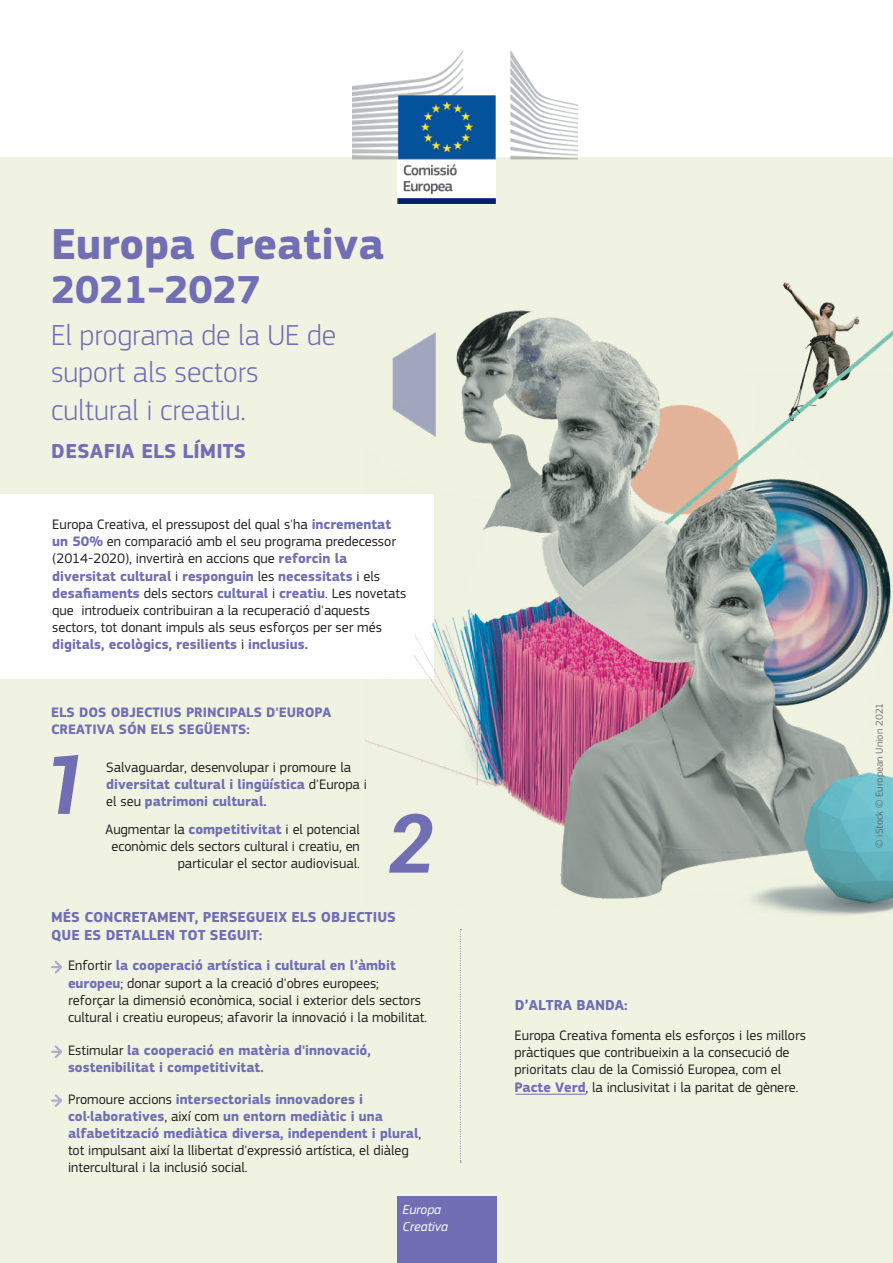
<style>
.page{position:relative;width:893px;height:1263px;background:#fff}
.page>*{position:absolute;margin:0;border:0;box-sizing:border-box;transform-origin:0 0}
.t1{font:italic 700 81.75px "Roboto";color:#716eb3}
.t2{font:700 45px "EC Square Sans Pro";color:#716eb3}
.t3{font:700 40.5px "EC Square Sans Pro";color:#716eb3}
.t4{font:300 30px/37.5px "EC Square Sans Pro";color:#716eb3}
.t5{font:700 21px "EC Square Sans Pro";color:#716eb3}
.t6{font:700 15px/18px "EC Square Sans Pro";color:#716eb3}
.t7{font:14.25px/17.1px "EC Square Sans Pro";color:#231f20}
.t8{font:700 14.25px/17.1px "EC Square Sans Pro";color:#716eb3}
.t9{font:italic 13.5px/16.2px "EC Square Sans Pro";color:#fff}
.t10{font:10.5px "EC Square Sans Pro";color:#57585a}
.s1{font-weight:700;color:#716eb3}
.s2{font-weight:400;color:#231f20}
</style>
<div class="page">
<div style="left:0;top:157px;width:893px;height:1106px;background:#f0f3e2"></div>
<div style="left:0;top:494px;width:434px;height:185px;background:#fff"></div>
<img style="left:366px;top:282px;width:527px;height:633px">
<div style="left:397px;top:1196px;width:99px;height:67px;background:#716eb3"></div>
<div style="left:341px;top:36px;width:247px;height:178px;background:linear-gradient(to bottom,#fff,#f1f3e3)"></div>
<svg style="left:51px;top:960px;width:11px;height:14px"></svg>
<svg style="left:51px;top:1045px;width:11px;height:13px"></svg>
<svg style="left:51px;top:1094px;width:11px;height:13px"></svg>
<svg style="left:460px;top:929px;width:1px;height:234px"></svg>
<img style="left:352px;top:51px;width:226px;height:152px">
<hr style="left:516px;top:1094px;width:70px;height:1px;background:#716eb3">
<h2 class="t2" style="left:51px;top:217px;width:335px">Europa Creativa</h2>
<h3 class="t3" style="left:51px;top:265px;width:212px">2021-2027</h3>
<h3 class="t4" style="left:51px;top:316px;width:287px">El programa de la UE de suport als sectors cultural i creatiu.</h3>
<h3 class="t5" style="left:51px;top:439px;width:196px">DESAFIA ELS LÍMITS</h3>
<p class="t7" style="left:52px;top:516px;width:355px">Europa Creativa, el pressupost del qual s'ha <span class="s1">incrementat un 50%</span> en comparació amb el seu programa predecessor (2014-2020), invertirà en accions que <span class="s1">reforcin la diversitat cultural</span> i <span class="s1">responguin</span> les <span class="s1">necessitats</span> i els <span class="s1">desafiaments</span> dels sectors <span class="s1">cultural</span> i <span class="s1">creatiu</span>. Les novetats que introdueix contribuiran a la recuperació d'aquests sectors, tot donant impuls als seus esforços per ser més <span class="s1">digitals, ecològics, resilients</span> i <span class="s1">inclusius.</span></p>
<p class="t8" style="left:51px;top:704px;width:282px">ELS DOS OBJECTIUS PRINCIPALS D'EUROPA<br>CREATIVA SÓN ELS SEGÜENTS:</p>
<h1 class="t1" style="left:41px;top:727px;width:48px">1</h1>
<p class="t7" style="left:106px;top:759px;width:262px">Salvaguardar, desenvolupar i promoure la <span class="s1">diversitat cultural i lingüística</span> d'Europa i el seu <span class="s1">patrimoni cultural.</span></p>
<h1 class="t1" style="left:387px;top:786px;width:48px">2</h1>
<p class="t7" style="left:106px;top:821px;width:256px;text-align:right">Augmentar la <span class="s1">competitivitat</span> i el potencial econòmic dels sectors cultural i creatiu, en particular el sector audiovisual.</p>
<p class="t6" style="left:51px;top:908px;width:346px">MÉS CONCRETAMENT, PERSEGUEIX ELS OBJECTIUS<br>QUE ES DETALLEN TOT SEGUIT:</p>
<p class="t7" style="left:68px;top:957px;width:360px">Enfortir <span class="s1">la cooperació artística i cultural en l’àmbit europeu</span>; donar suport a la creació d'obres europees; reforçar la dimensió econòmica, social i exterior dels sectors cultural i creatiu europeus; afavorir la innovació i la mobilitat.</p>
<p class="t8" style="left:68px;top:1042px;width:304px"><span class="s2">Estimular</span> la cooperació en matèria d'innovació, sostenibilitat i competitivitat.</p>
<p class="t7" style="left:68px;top:1091px;width:355px">Promoure accions <span class="s1">intersectorials innovadores i col·laboratives</span>, així com <span class="s1">un entorn mediàtic i una alfabetització mediàtica diversa, independent i plural</span>, tot impulsant així la llibertat d'expressió artística, el diàleg intercultural i la inclusió social.</p>
<p class="t9" style="left:403px;top:1202px;width:47px">Europa<br>Creativa</p>
<p class="t6" style="left:515px;top:996px;width:115px">D’ALTRA BANDA:</p>
<p class="t7" style="left:514px;top:1027px;width:293px">Europa Creativa fomenta els esforços i les millors pràctiques que contribueixin a la consecució de prioritats clau de la Comissió Europea, com el <span class="s1">Pacte Verd</span>, la inclusivitat i la paritat de gènere.</p>
<p class="t10" style="left:873px;top:848px;width:146px;rotate:-90deg">© iStock © European Union 2021</p>
</div>
